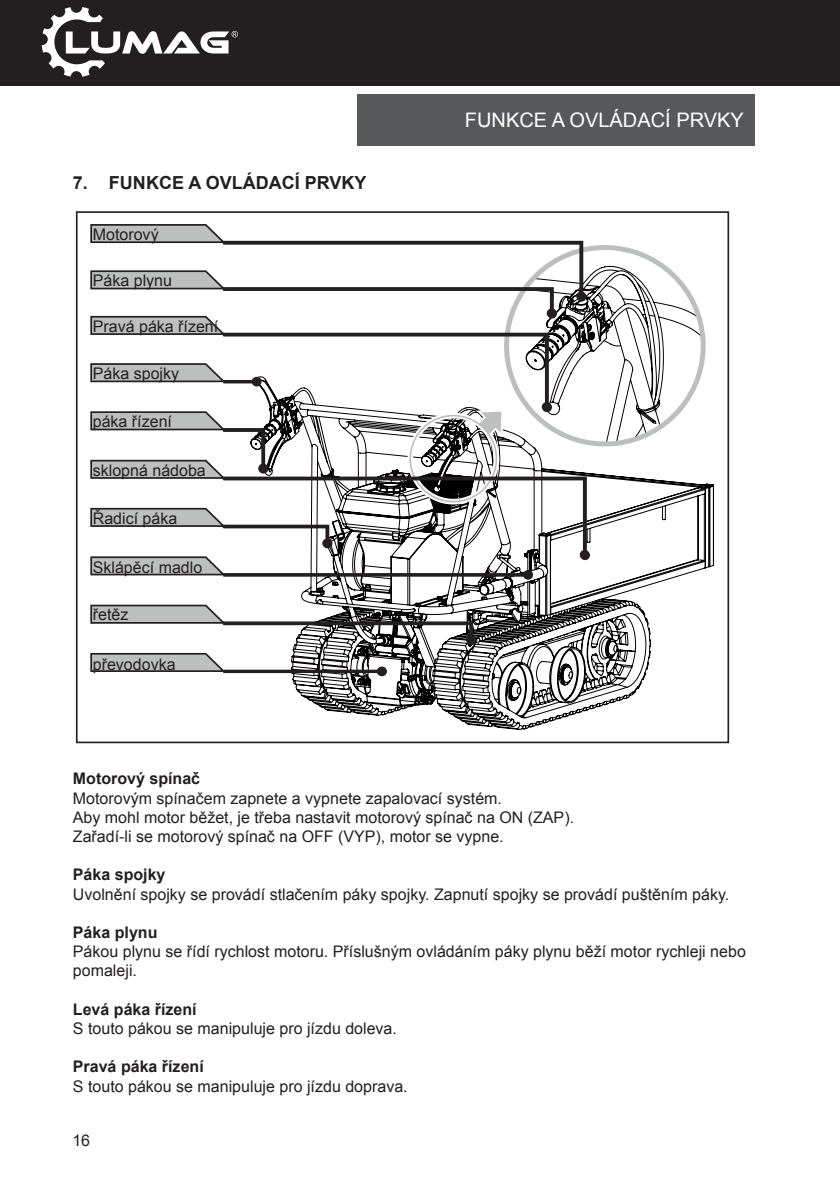
<style>
.page{position:relative;width:840px;height:1191px;background:#fff}
.page>*{position:absolute;margin:0;border:0;box-sizing:border-box;transform-origin:0 0}
.t1{font:20px "Arial";color:#fff}
.t2{font:700 18px "Arial";color:#231f20}
.t3{font:16px/19.2px "Arial";color:#231f20}
.t4{font:700 16px "Arial";color:#231f20}
</style>
<div class="page">
<div style="left:357px;top:94px;width:397px;height:51px;background:#57585a"></div>
<div style="left:0;top:0;width:839px;height:86px;background:#231f20"></div>
<svg style="left:42px;top:7px;width:196px;height:70px"></svg>
<svg style="left:248px;top:483px;width:465px;height:261px"></svg>
<svg style="left:90px;top:604px;width:386px;height:41px"></svg>
<svg style="left:90px;top:652px;width:296px;height:24px"></svg>
<svg style="left:90px;top:224px;width:613px;height:355px"></svg>
<p class="t2" style="left:73px;top:171px;width:295px">7. FUNKCE A OVLÁDACÍ PRVKY</p>
<p class="t3" style="left:93px;top:224px;width:67px">Motorový</p>
<p class="t3" style="left:93px;top:271px;width:81px">Páka plynu</p>
<p class="t3" style="left:93px;top:317px;width:127px">Pravá páka řízení</p>
<p class="t3" style="left:93px;top:363px;width:88px">Páka spojky</p>
<p class="t3" style="left:93px;top:412px;width:81px">páka řízení</p>
<p class="t3" style="left:93px;top:461px;width:114px">sklopná nádoba</p>
<p class="t3" style="left:93px;top:509px;width:86px">Řadicí páka</p>
<p class="t3" style="left:93px;top:558px;width:111px">Sklápěcí madlo</p>
<p class="t3" style="left:93px;top:605px;width:37px">řetěz</p>
<p class="t3" style="left:93px;top:654px;width:84px">převodovka</p>
<p class="t1" style="left:464px;top:107px;width:280px">FUNKCE A OVLÁDACÍ PRVKY</p>
<p class="t4" style="left:73px;top:768px;width:129px">Motorový spínač</p>
<p class="t3" style="left:73px;top:788px;width:502px">Motorovým spínačem zapnete a vypnete zapalovací systém.<br>Aby mohl motor běžet, je třeba nastavit motorový spínač na ON (ZAP).<br>Zařadí-li se motorový spínač na OFF (VYP), motor se vypne.</p>
<p class="t4" style="left:73px;top:864px;width:94px">Páka spojky</p>
<p class="t3" style="left:73px;top:884px;width:657px">Uvolnění spojky se provádí stlačením páky spojky. Zapnutí spojky se provádí puštěním páky.</p>
<p class="t4" style="left:73px;top:921px;width:86px">Páka plynu</p>
<p class="t3" style="left:73px;top:942px;width:674px">Pákou plynu se řídí rychlost motoru. Příslušným ovládáním páky plynu běží motor rychleji nebo pomaleji.</p>
<p class="t4" style="left:73px;top:998px;width:125px">Levá páka řízení</p>
<p class="t3" style="left:73px;top:1019px;width:325px">S touto pákou se manipuluje pro jízdu doleva.</p>
<p class="t4" style="left:73px;top:1056px;width:132px">Pravá páka řízení</p>
<p class="t3" style="left:73px;top:1076px;width:336px">S touto pákou se manipuluje pro jízdu doprava.</p>
<p class="t3" style="left:72px;top:1130px;width:18px">16</p>
</div>
